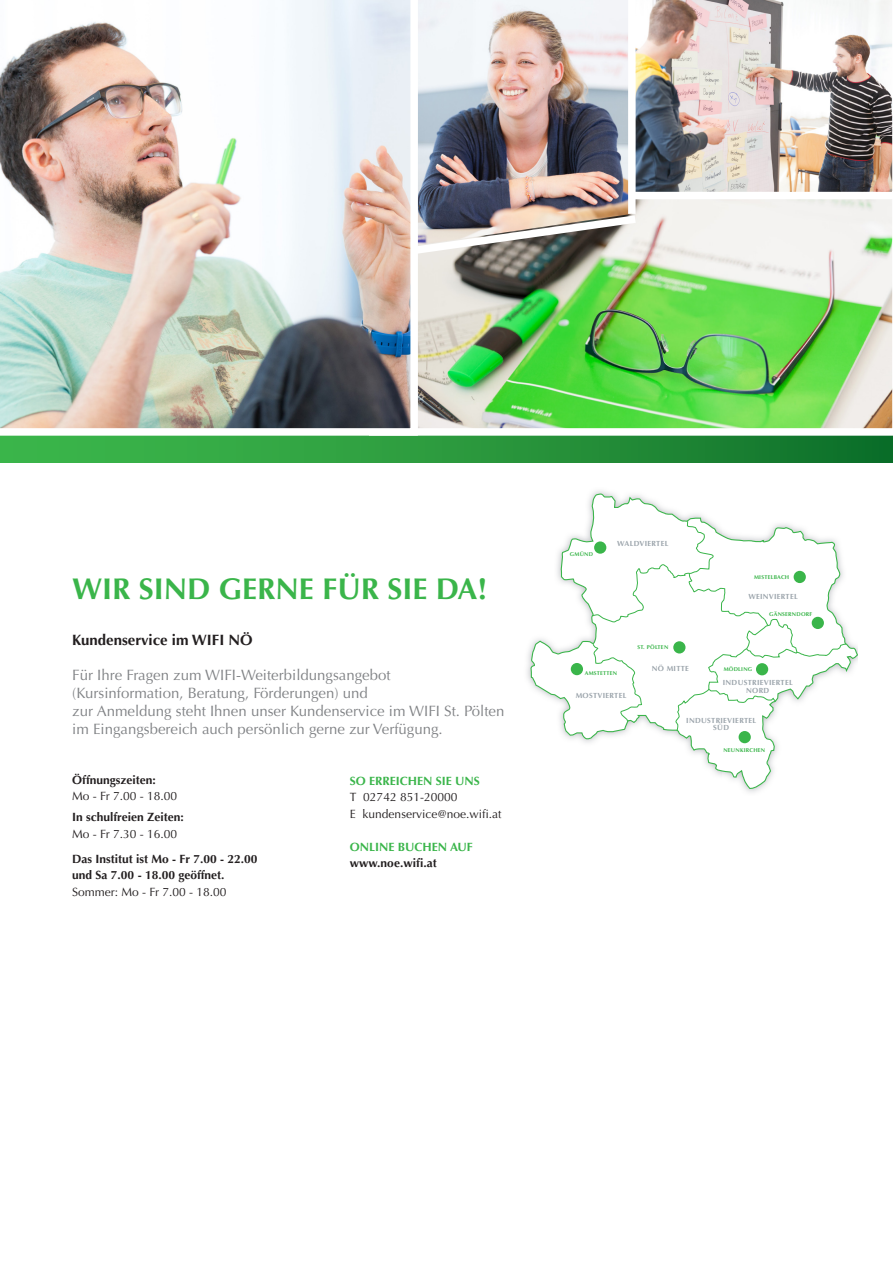
<style>
.page{position:relative;width:893px;height:1263px;background:#fff}
.page>*{position:absolute;margin:0;border:0;box-sizing:border-box;transform-origin:0 0}
.t1{font:700 30px "Optima LT Std";color:#3ab54a}
.t2{font:15px/18px "Optima LT Std";color:#808285}
.t3{font:700 15px "Optima LT Std";color:#231f20}
.t4{font:700 12px/16.5px "Optima LT Std";color:#231f20}
.t5{font:12px/16.5px "Optima LT Std";color:#231f20}
.t6{font:700 12px "Optima LT Std";color:#3ab54a}
.t7{font:700 7.35px/7.4px "Optima LT Std";letter-spacing:.04em;color:#9ba4ab;text-align:center}
.t8{font:700 5.55px "Optima LT Std";letter-spacing:.04em;color:#3ab54a}
</style>
<div class="page">
<svg style="left:529px;top:493px;width:328px;height:296px"></svg>
<div style="left:0;top:425px;width:893px;height:37px;background:linear-gradient(to right,#41bd4e,#11722b)"></div>
<img style="left:422px;top:199px;width:471px;height:237px">
<img style="left:639px;top:0;width:254px;height:192px">
<img style="left:422px;top:0;width:217px;height:261px">
<img style="left:0;top:0;width:422px;height:439px">
<img style="left:406px;top:211px;width:238px;height:48px">
<h1 class="t1" style="left:72px;top:572px;width:417px">WIR SIND GERNE FÜR SIE DA!</h1>
<p class="t3" style="left:72px;top:631px;width:182px">Kundenservice im WIFI NÖ</p>
<p class="t2" style="left:72px;top:666px;width:434px">Für Ihre Fragen zum WIFI-Weiterbildungsangebot (Kursinformation, Beratung, Förderungen) und<br>zur Anmeldung steht Ihnen unser Kundenservice im WIFI St. Pölten im Eingangsbereich auch persönlich gerne zur Verfügung.</p>
<p class="t4" style="left:72px;top:772px;width:85px">Öffnungszeiten:</p>
<p class="t5" style="left:72px;top:788px;width:106px">Mo - Fr 7.00 - 18.00</p>
<p class="t4" style="left:72px;top:809px;width:113px">In schulfreien Zeiten:</p>
<p class="t5" style="left:72px;top:825px;width:106px">Mo - Fr 7.30 - 16.00</p>
<p class="t4" style="left:72px;top:850px;width:187px">Das Institut ist Mo - Fr 7.00 - 22.00 und Sa 7.00 - 18.00 geöffnet.</p>
<p class="t5" style="left:72px;top:883px;width:156px">Sommer: Mo - Fr 7.00 - 18.00</p>
<p class="t6" style="left:350px;top:774px;width:132px">SO ERREICHEN SIE UNS</p>
<p class="t5" style="left:350px;top:789px;width:153px">T 02742 851-20000<br>E kundenservice@noe.wifi.at</p>
<p class="t6" style="left:350px;top:840px;width:124px">ONLINE BUCHEN AUF</p>
<p class="t4" style="left:350px;top:855px;width:88px">www.noe.wifi.at</p>
<p class="t8" style="left:570px;top:551px;width:25px">GMÜND</p>
<p class="t7" style="left:617px;top:540px;width:53px">WALDVIERTEL</p>
<p class="t8" style="left:585px;top:670px;width:34px">AMSTETTEN</p>
<p class="t8" style="left:637px;top:644px;width:32px">ST. PÖLTEN</p>
<p class="t7" style="left:652px;top:665px;width:39px">NÖ MITTE</p>
<p class="t8" style="left:754px;top:574px;width:37px">MISTELBACH</p>
<p class="t7" style="left:748px;top:592px;width:51px">WEINVIERTEL</p>
<p class="t8" style="left:769px;top:611px;width:45px">GÄNSERNDORF</p>
<p class="t8" style="left:724px;top:666px;width:30px">MÖDLING</p>
<p class="t7" style="left:576px;top:692px;width:52px">MOSTVIERTEL</p>
<p class="t7" style="left:723px;top:679px;width:71px">INDUSTRIEVIERTEL<br>NORD</p>
<p class="t7" style="left:686px;top:717px;width:71px">INDUSTRIEVIERTEL<br>SÜD</p>
<p class="t8" style="left:723px;top:746px;width:43px">NEUNKIRCHEN</p>
</div>
